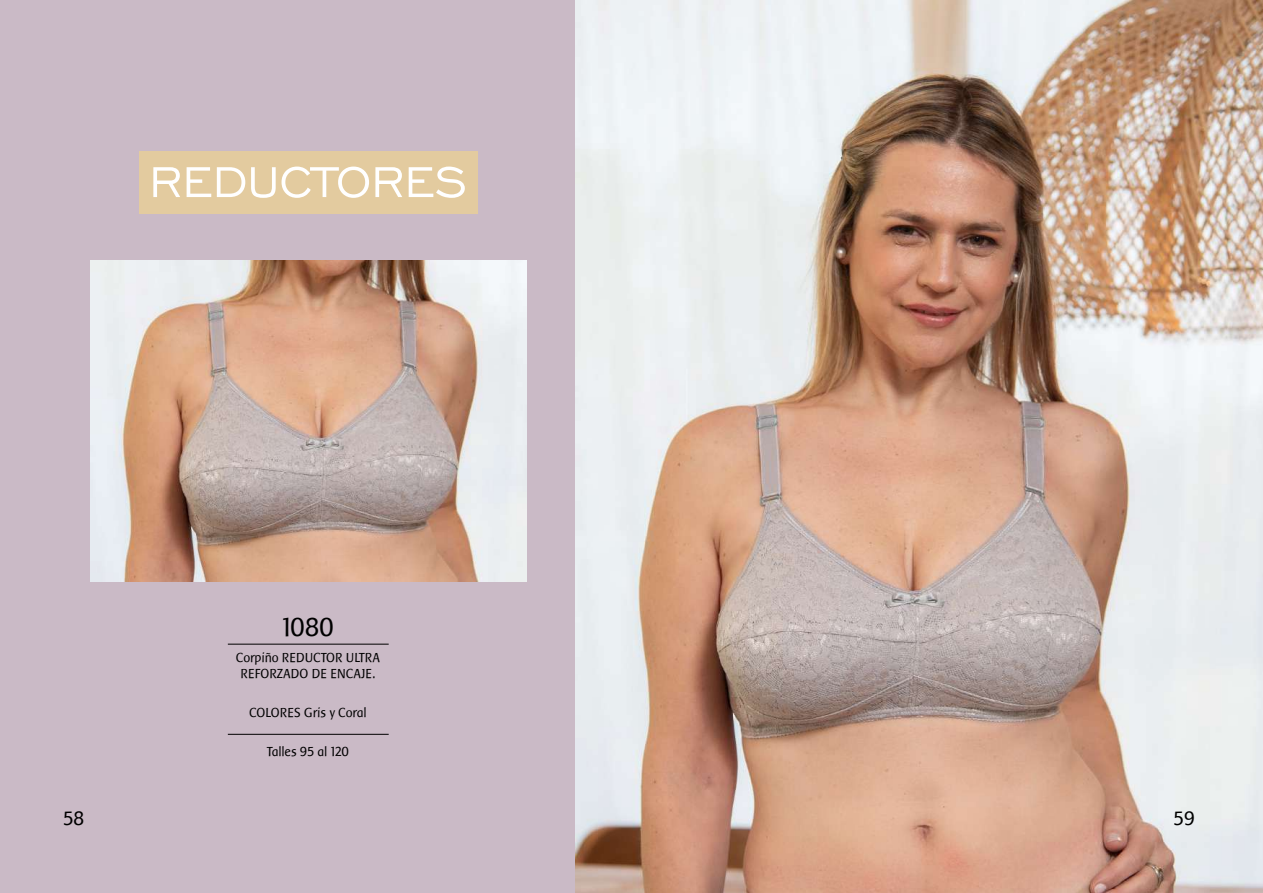
<style>
.page{position:relative;width:1263px;height:893px;background:#cabac6}
.page>*{position:absolute;margin:0;border:0;box-sizing:border-box;transform-origin:0 0}
.t1{font:55.35px "Engravers Gothic BT";color:#fff}
.t2{font:26.7px "Baar Sophia";color:#000}
.t3{font:20.1px "Baar Sophia";color:#000}
.t4{font:13.5px/16.2px "Baar Sophia";color:#000;text-align:center}
</style>
<div class="page">
<hr style="left:228px;top:644px;width:161px;height:1px;background:#000">
<hr style="left:228px;top:734px;width:161px;height:1px;background:#000">
<img style="left:576px;top:0;width:687px;height:893px">
<img style="left:90px;top:261px;width:436px;height:320px">
<div style="left:139px;top:151px;width:339px;height:62px;background:#e3cb9f"></div>
<h1 class="t1" style="left:149px;top:151px;width:320px">REDUCTORES</h1>
<h2 class="t2" style="left:282px;top:612px;width:54px">1080</h2>
<p class="t4" style="left:236px;top:650px;width:145px">Corpiño REDUCTOR ULTRA<br>REFORZADO DE ENCAJE.</p>
<p class="t4" style="left:250px;top:705px;width:119px">COLORES Gris y Coral</p>
<p class="t4" style="left:267px;top:743px;width:84px">Talles 95 al 120</p>
<h3 class="t3" style="left:63px;top:808px;width:22px">58</h3>
<h3 class="t3" style="left:1174px;top:808px;width:23px">59</h3>
</div>
